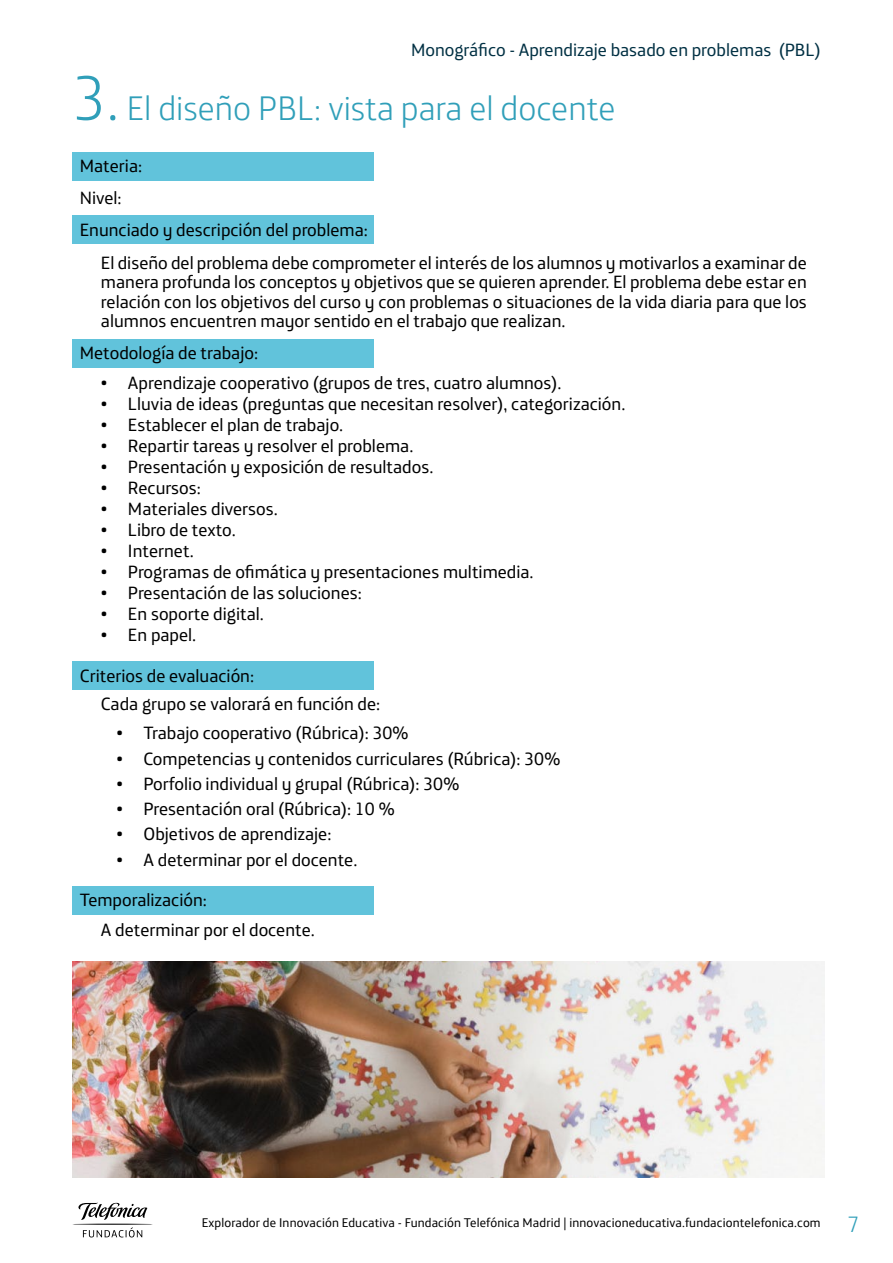
<style>
.page{position:relative;width:893px;height:1263px;background:#fff}
.page>*{position:absolute;margin:0;border:0;box-sizing:border-box;transform-origin:0 0}
.Titulo{font:300 34.5px "Telefonica Headline";color:#309fb9}
.TextoNormal{font:18px/19.5px "Telefonica Text";color:#000;text-align:justify}
.t1{font:18px "Telefonica Text";color:#003043}
.t2{font:12.75px "Telefonica Text";letter-spacing:.01em;color:#000}
.s1{font-size:63px}
.s2{font-family:"Telefonica Headline";font-weight:300;font-size:22.5px;color:#309fb9}
</style>
<div class="page">
<svg style="left:72px;top:1203px;width:81px;height:34px"></svg>
<div style="left:72px;top:887px;width:302px;height:28px;background:#61c3db"></div>
<div style="left:72px;top:662px;width:302px;height:28px;background:#61c3db"></div>
<div style="left:72px;top:339px;width:302px;height:28px;background:#61c3db"></div>
<div style="left:72px;top:216px;width:302px;height:28px;background:#61c3db"></div>
<div style="left:72px;top:152px;width:302px;height:28px;background:#61c3db"></div>
<img style="left:72px;top:961px;width:753px;height:217px">
<p class="t1" style="left:411px;top:35px;width:411px">Monográfico - Aprendizaje basado en problemas (PBL)</p>
<p class="Titulo" style="left:72px;top:80px;width:545px"><span class="s1">3.</span> El diseño PBL: vista para el docente</p>
<p class="TextoNormal" style="left:80px;top:154px;width:64px">Materia:</p>
<p class="TextoNormal" style="left:80px;top:186px;width:43px">Nivel:</p>
<p class="TextoNormal" style="left:80px;top:219px;width:290px">Enunciado y descripción del problema:</p>
<p class="TextoNormal" style="left:101px;top:251px;width:707px">El diseño del problema debe comprometer el interés de los alumnos y motivarlos a examinar de manera profunda los conceptos y objetivos que se quieren aprender. El problema debe estar en relación con los objetivos del curso y con problemas o situaciones de la vida diaria para que los alumnos encuentren mayor sentido en el trabajo que realizan.</p>
<p class="TextoNormal" style="left:80px;top:342px;width:180px">Metodología de trabajo:</p>
<p class="TextoNormal" style="left:101px;top:371px;width:462px">• Aprendizaje cooperativo (grupos de tres, cuatro alumnos).</p>
<p class="TextoNormal" style="left:101px;top:392px;width:526px">• Lluvia de ideas (preguntas que necesitan resolver), categorización.</p>
<p class="TextoNormal" style="left:101px;top:413px;width:244px">• Establecer el plan de trabajo.</p>
<p class="TextoNormal" style="left:101px;top:434px;width:314px">• Repartir tareas y resolver el problema.</p>
<p class="TextoNormal" style="left:101px;top:455px;width:334px">• Presentación y exposición de resultados.</p>
<p class="TextoNormal" style="left:101px;top:476px;width:101px">• Recursos:</p>
<p class="TextoNormal" style="left:101px;top:497px;width:178px">• Materiales diversos.</p>
<p class="TextoNormal" style="left:101px;top:518px;width:136px">• Libro de texto.</p>
<p class="TextoNormal" style="left:101px;top:539px;width:94px">• Internet.</p>
<p class="TextoNormal" style="left:101px;top:560px;width:434px">• Programas de ofimática y presentaciones multimedia.</p>
<p class="TextoNormal" style="left:101px;top:581px;width:262px">• Presentación de las soluciones:</p>
<p class="TextoNormal" style="left:101px;top:602px;width:164px">• En soporte digital.</p>
<p class="TextoNormal" style="left:101px;top:623px;width:97px">• En papel.</p>
<p class="TextoNormal" style="left:80px;top:664px;width:176px">Criterios de evaluación:</p>
<p class="TextoNormal" style="left:101px;top:692px;width:281px">Cada grupo se valorará en función de:</p>
<p class="TextoNormal" style="left:117px;top:721px;width:294px">• Trabajo cooperativo (Rúbrica): 30%</p>
<p class="TextoNormal" style="left:117px;top:747px;width:446px">• Competencias y contenidos curriculares (Rúbrica): 30%</p>
<p class="TextoNormal" style="left:117px;top:772px;width:345px">• Porfolio individual y grupal (Rúbrica): 30%</p>
<p class="TextoNormal" style="left:117px;top:797px;width:280px">• Presentación oral (Rúbrica): 10 %</p>
<p class="TextoNormal" style="left:117px;top:822px;width:216px">• Objetivos de aprendizaje:</p>
<p class="TextoNormal" style="left:117px;top:848px;width:242px">• A determinar por el docente.</p>
<p class="TextoNormal" style="left:80px;top:888px;width:129px">Temporalización:</p>
<p class="TextoNormal" style="left:101px;top:918px;width:215px">A determinar por el docente.</p>
<p class="t2" style="left:202px;top:1211px;width:659px">Explorador de Innovación Educativa - Fundación Telefónica Madrid | innovacioneducativa.fundaciontelefonica.com <span class="s2">7</span></p>
</div>
